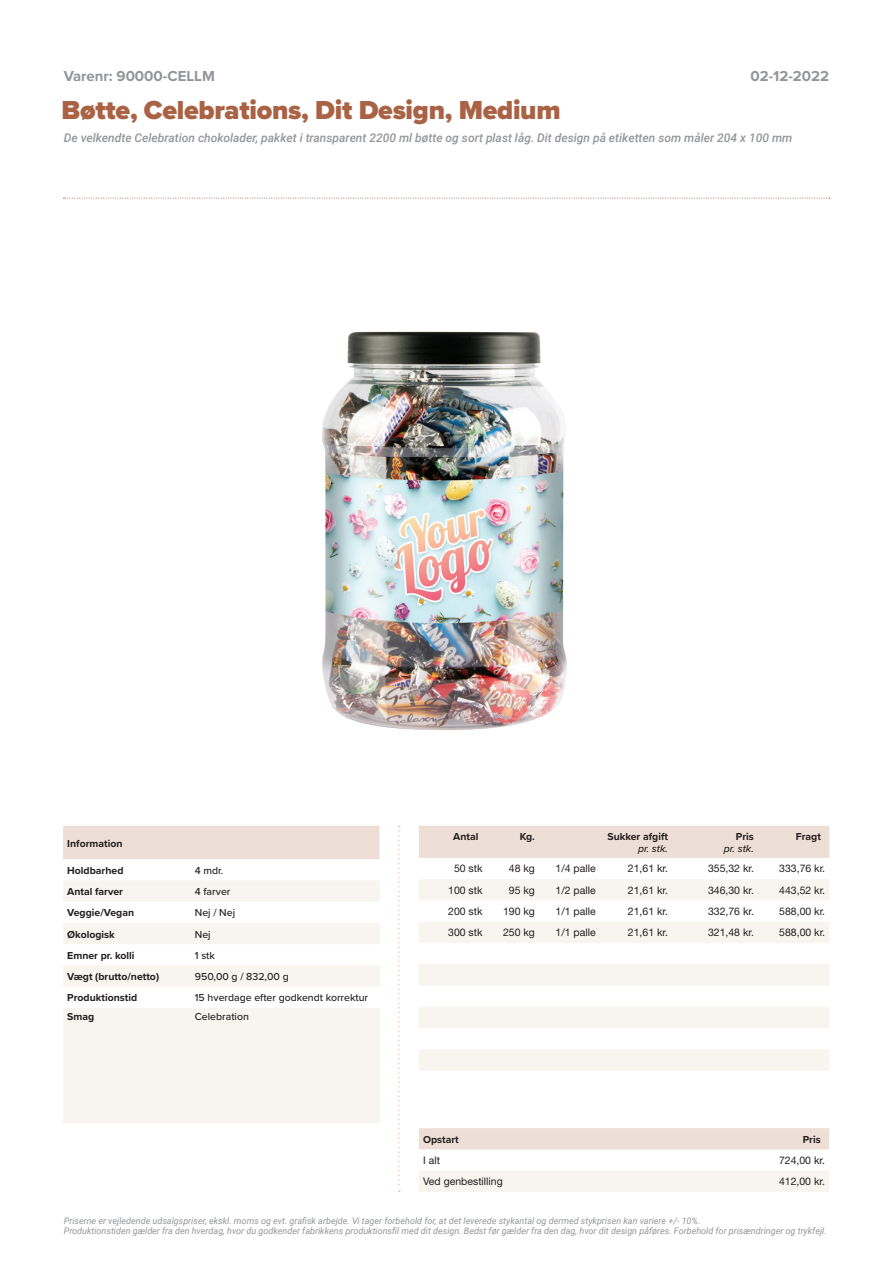
<style>
.page{position:relative;width:893px;height:1263px;background:#fff}
.page>*{position:absolute;margin:0;border:0;box-sizing:border-box;transform-origin:0 0}
.t1{font:900 27px "Proxima Nova";letter-spacing:-.01em;color:#aa6245}
.t2{font:700 15px "Proxima Nova";color:#939598}
.t3{font:italic 500 12px "Roboto";color:#939598}
.t4{font:10.5px "Helvetica Neue LT Std";color:#231f20}
.t5{font:700 10.5px "Proxima Nova";color:#231f20}
.t6{font:500 10.5px "Proxima Nova";color:#231f20}
.t7{font:italic 500 10.5px "Proxima Nova";color:#231f20}
.t8{font:italic 9px/10.8px "Roboto";color:#939598}
</style>
<div class="page">
<div style="left:63px;top:826px;width:316px;height:33px;background:#eedfd6"></div>
<svg style="left:63px;top:881px;width:316px;height:242px;fill:#f8f4f0"></svg>
<div style="left:419px;top:826px;width:410px;height:32px;background:#eedfd6"></div>
<svg style="left:419px;top:879px;width:410px;height:191px;fill:#f8f4f0"></svg>
<img style="left:322px;top:331px;width:245px;height:399px">
<svg style="left:398px;top:826px;width:2px;height:366px"></svg>
<svg style="left:63px;top:198px;width:767px;height:1px"></svg>
<div style="left:419px;top:1128px;width:410px;height:21px;background:#eedfd6"></div>
<div style="left:419px;top:1171px;width:410px;height:21px;background:#f8f4f0"></div>
<h2 class="t2" style="left:64px;top:65px;width:153px">Varenr: 90000-CELLM</h2>
<h1 class="t1" style="left:62px;top:89px;width:500px">Bøtte, Celebrations, Dit Design, Medium</h1>
<h3 class="t3" style="left:64px;top:130px;width:730px">De velkendte Celebration chokolader, pakket i transparent 2200 ml bøtte og sort plast låg. Dit design på etiketten som måler 204 x 100 mm</h3>
<h2 class="t2" style="left:750px;top:65px;width:80px">02-12-2022</h2>
<p class="t5" style="left:67px;top:835px;width:57px">Information</p>
<p class="t5" style="left:67px;top:862px;width:58px">Holdbarhed</p>
<p class="t6" style="left:195px;top:862px;width:30px">4 mdr.</p>
<p class="t5" style="left:67px;top:884px;width:57px">Antal farver</p>
<p class="t6" style="left:195px;top:884px;width:37px">4 farver</p>
<p class="t5" style="left:67px;top:905px;width:68px">Veggie/Vegan</p>
<p class="t6" style="left:195px;top:905px;width:42px">Nej / Nej</p>
<p class="t5" style="left:67px;top:926px;width:49px">Økologisk</p>
<p class="t6" style="left:195px;top:926px;width:17px">Nej</p>
<p class="t5" style="left:67px;top:947px;width:69px">Emner pr. kolli</p>
<p class="t6" style="left:195px;top:947px;width:22px">1 stk</p>
<p class="t5" style="left:67px;top:969px;width:93px">Vægt (brutto/netto)</p>
<p class="t6" style="left:195px;top:969px;width:95px">950,00 g / 832,00 g</p>
<p class="t5" style="left:67px;top:990px;width:71px">Produktionstid</p>
<p class="t6" style="left:195px;top:990px;width:175px">15 hverdage efter godkendt korrektur</p>
<p class="t5" style="left:67px;top:1009px;width:29px">Smag</p>
<p class="t6" style="left:195px;top:1009px;width:56px">Celebration</p>
<p class="t5" style="left:453px;top:828px;width:27px">Antal</p>
<p class="t5" style="left:520px;top:828px;width:17px">Kg.</p>
<p class="t5" style="left:607px;top:828px;width:62px">Sukker afgift</p>
<p class="t7" style="left:638px;top:841px;width:31px">pr. stk.</p>
<p class="t5" style="left:736px;top:828px;width:19px">Pris</p>
<p class="t7" style="left:724px;top:841px;width:31px">pr. stk.</p>
<p class="t5" style="left:796px;top:828px;width:27px">Fragt</p>
<p class="t4" style="left:454px;top:862px;width:30px">50 stk</p>
<p class="t4" style="left:509px;top:862px;width:28px">48 kg</p>
<p class="t4" style="left:555px;top:862px;width:42px">1/4 palle</p>
<p class="t4" style="left:628px;top:862px;width:42px">21,61 kr.</p>
<p class="t4" style="left:708px;top:862px;width:47px">355,32 kr.</p>
<p class="t4" style="left:779px;top:862px;width:47px">333,76 kr.</p>
<p class="t4" style="left:448px;top:883px;width:36px">100 stk</p>
<p class="t4" style="left:509px;top:883px;width:28px">95 kg</p>
<p class="t4" style="left:555px;top:883px;width:42px">1/2 palle</p>
<p class="t4" style="left:628px;top:883px;width:42px">21,61 kr.</p>
<p class="t4" style="left:708px;top:883px;width:47px">346,30 kr.</p>
<p class="t4" style="left:779px;top:883px;width:47px">443,52 kr.</p>
<p class="t4" style="left:448px;top:905px;width:36px">200 stk</p>
<p class="t4" style="left:503px;top:905px;width:33px">190 kg</p>
<p class="t4" style="left:555px;top:905px;width:42px">1/1 palle</p>
<p class="t4" style="left:628px;top:905px;width:42px">21,61 kr.</p>
<p class="t4" style="left:708px;top:905px;width:47px">332,76 kr.</p>
<p class="t4" style="left:779px;top:905px;width:47px">588,00 kr.</p>
<p class="t4" style="left:448px;top:926px;width:36px">300 stk</p>
<p class="t4" style="left:503px;top:926px;width:33px">250 kg</p>
<p class="t4" style="left:555px;top:926px;width:42px">1/1 palle</p>
<p class="t4" style="left:628px;top:926px;width:42px">21,61 kr.</p>
<p class="t4" style="left:708px;top:926px;width:47px">321,48 kr.</p>
<p class="t4" style="left:779px;top:926px;width:47px">588,00 kr.</p>
<p class="t5" style="left:423px;top:1131px;width:37px">Opstart</p>
<p class="t5" style="left:803px;top:1131px;width:19px">Pris</p>
<p class="t4" style="left:423px;top:1154px;width:18px">I alt</p>
<p class="t4" style="left:779px;top:1154px;width:47px">724,00 kr.</p>
<p class="t4" style="left:423px;top:1175px;width:81px">Ved genbestilling</p>
<p class="t4" style="left:779px;top:1175px;width:47px">412,00 kr.</p>
<p class="t8" style="left:64px;top:1214px;width:764px">Priserne er vejledende udsalgspriser, ekskl. moms og evt. grafisk arbejde. Vi tager forbehold for, at det leverede stykantal og dermed stykprisen kan variere +/- 10%.<br>Produktionstiden gælder fra den hverdag, hvor du godkender fabrikkens produktionsfil med dit design. Bedst før gælder fra den dag, hvor dit design påføres. Forbehold for prisændringer og trykfejl.</p>
</div>
